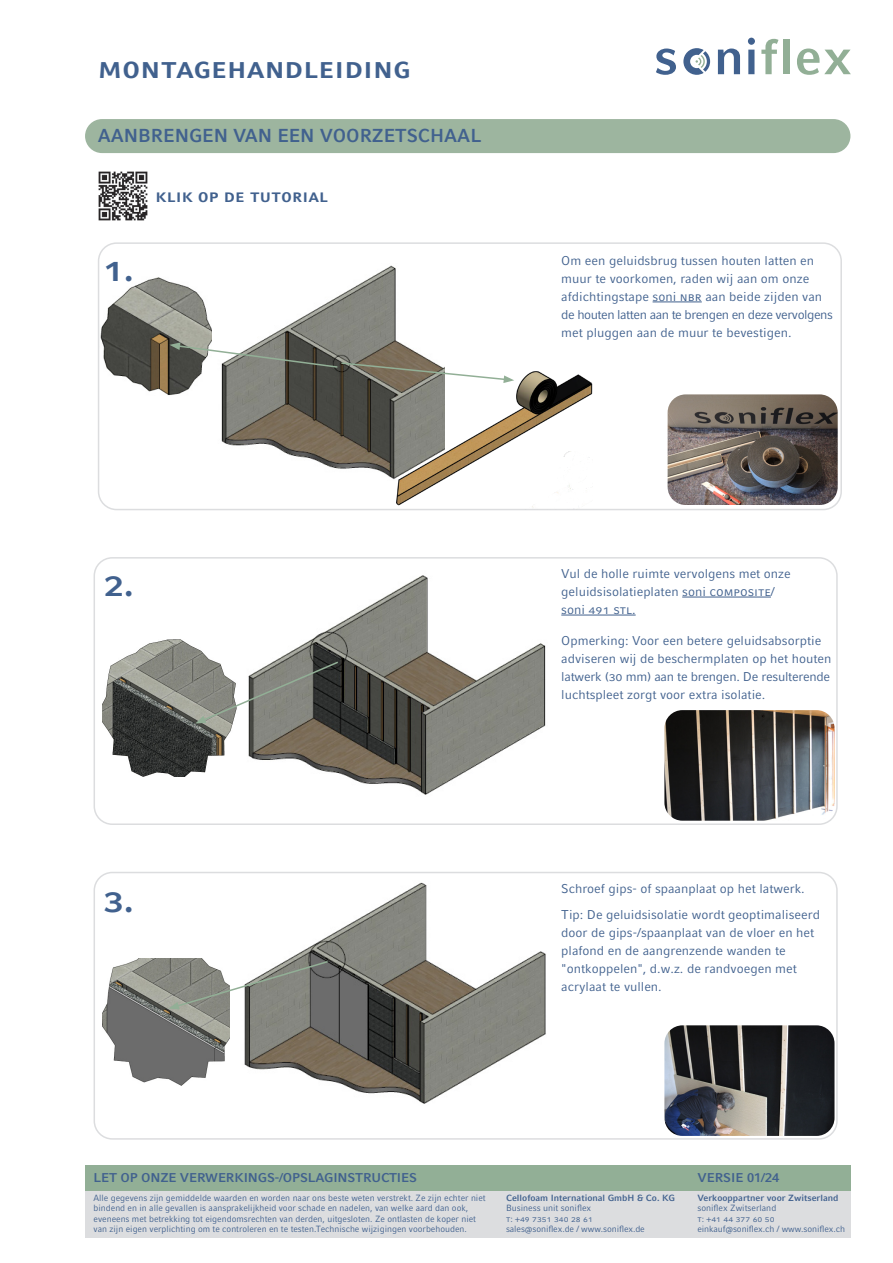
<style>
.page{position:relative;width:893px;height:1263px;background:#fff}
.page>*{position:absolute;margin:0;border:0;box-sizing:border-box;transform-origin:0 0}
.Aufzählungen{font:700 36px "Compatil Fact LT Pro";color:#41618e}
.Aufzählungen-2{font:700 30px "Compatil Fact LT Pro";color:#41618e}
.Seitentitel{font:700 18.75px "Compatil Fact LT Pro";color:#41618e}
.Aufzählungen-3{font:700 18px "Compatil Fact LT Pro";color:#41618e}
.Überschrift{font:12.75px/18px "Compatil Fact LT Pro";color:#41618e}
.Aufzählungen-4{font:12.75px/18px "Compatil Fact LT Pro";color:#41618e}
.t1{font:700 12.75px "Compatil Fact LT Pro";letter-spacing:-.01em;color:#41618e}
.t2{font:9px/10.5px "Compatil Fact LT Pro";color:#41618e;scale:.96 1}
.t3{font:9px/10.5px "Compatil Fact LT Pro";color:#41618e}
.t4{font:700 9px "Compatil Fact LT Pro";color:#41618e}
</style>
<div class="page">
<svg style="left:656px;top:49px;width:20px;height:26px"></svg>
<svg style="left:718px;top:49px;width:22px;height:25px"></svg>
<svg style="left:748px;top:38px;width:7px;height:36px"></svg>
<svg style="left:761px;top:39px;width:17px;height:35px"></svg>
<div style="left:784px;top:39px;width:6px;height:35px;background:#92af96"></div>
<svg style="left:797px;top:49px;width:54px;height:26px"></svg>
<svg style="left:683px;top:48px;width:27px;height:27px"></svg>
<div style="left:85px;top:1191px;width:765px;height:46px;background:#dcdddf"></div>
<div style="left:85px;top:1165px;width:765px;height:26px;background:#92af96"></div>
<img style="left:101px;top:277px;width:111px;height:118px">
<div style="left:98px;top:242px;width:744px;height:268px;border:2px solid #dcdddf;border-radius:18px"></div>
<div style="left:94px;top:872px;width:744px;height:268px;border:2px solid #dcdddf;border-radius:18px"></div>
<div style="left:85px;top:119px;width:765px;height:34px;background:#9db59f;border-radius:17px"></div>
<img style="left:221px;top:265px;width:177px;height:215px">
<hr style="left:653px;top:302px;width:49px;height:1px;background:#41618e">
<svg style="left:170px;top:342px;width:275px;height:41px"></svg>
<img style="left:102px;top:958px;width:128px;height:128px">
<img style="left:244px;top:882px;width:302px;height:222px">
<svg style="left:168px;top:960px;width:161px;height:49px"></svg>
<img style="left:668px;top:394px;width:170px;height:111px">
<img style="left:664px;top:1025px;width:170px;height:111px">
<img style="left:397px;top:368px;width:195px;height:142px">
<div style="left:94px;top:557px;width:744px;height:268px;border:2px solid #dcdddf;border-radius:18px"></div>
<img style="left:102px;top:640px;width:131px;height:136px">
<img style="left:248px;top:575px;width:298px;height:220px">
<svg style="left:195px;top:660px;width:145px;height:63px;background:#858781"></svg>
<hr style="left:682px;top:597px;width:89px;height:1px;background:#41618e">
<hr style="left:561px;top:615px;width:75px;height:1px;background:#41618e">
<img style="left:664px;top:710px;width:170px;height:111px">
<img style="left:98px;top:171px;width:50px;height:50px">
<p class="Aufzählungen-2" style="left:98px;top:49px;width:314px">MONTAGEHANDLEIDING</p>
<p class="Seitentitel" style="left:98px;top:125px;width:385px">AANBRENGEN VAN EEN VOORZETSCHAAL</p>
<p class="Aufzählungen" style="left:104px;top:247px;width:32px">1.</p>
<p class="Aufzählungen-3" style="left:156px;top:185px;width:21px">Klik</p>
<p class="Aufzählungen-3" style="left:198px;top:185px;width:114px">op de tutorial</p>
<p class="Überschrift" style="left:561px;top:251px;width:273px">Om een geluidsbrug tussen houten latten en muur te voorkomen, raden wij aan om onze afdichtingstape soni NBR aan beide zijden van de houten latten aan te brengen en deze vervolgens met pluggen aan de muur te bevestigen.</p>
<p class="Aufzählungen" style="left:104px;top:562px;width:32px">2.</p>
<p class="Überschrift" style="left:561px;top:564px;width:231px">Vul de holle ruimte vervolgens met onze geluidsisolatieplaten soni composite/ soni 491 STL.</p>
<p class="Überschrift" style="left:561px;top:631px;width:272px">Opmerking: Voor een betere geluidsabsorptie adviseren wij de beschermplaten op het houten latwerk (30 mm) aan te brengen. De resulterende luchtspleet zorgt voor extra isolatie.</p>
<p class="Aufzählungen" style="left:104px;top:878px;width:32px">3.</p>
<p class="t1" style="left:94px;top:1170px;width:325px">LET OP ONZE VERWERKINGS-/OPSLAGINSTRUCTIES</p>
<p class="Aufzählungen-4" style="left:561px;top:879px;width:245px">Schroef gips- of spaanplaat op het latwerk.</p>
<p class="Aufzählungen-4" style="left:561px;top:906px;width:260px">Tip: De geluidsisolatie wordt geoptimaliseerd door de gips-/spaanplaat van de vloer en het plafond en de aangrenzende wanden te "ontkoppelen", d.w.z. de randvoegen met acrylaat te vullen.</p>
<p class="t1" style="left:697px;top:1170px;width:83px">VERSIE 01/24</p>
<p class="t2" style="left:94px;top:1192px;width:410px">Alle gegevens zijn gemiddelde waarden en worden naar ons beste weten verstrekt. Ze zijn echter niet bindend en in alle gevallen is aansprakelijkheid voor schade en nadelen, van welke aard dan ook, eveneens met betrekking tot eigendomsrechten van derden, uitgesloten. Ze ontlasten de koper niet van zijn eigen verplichting om te controleren en te testen.Technische wijzigingen voorbehouden.</p>
<p class="t4" style="left:506px;top:1192px;width:171px">Cellofoam International GmbH &amp; Co. KG</p>
<p class="t3" style="left:506px;top:1203px;width:140px">Business unit soniflex<br>t: +49 7351 340 28 61 sales@soniflex.de / www.soniflex.de</p>
<p class="t4" style="left:697px;top:1192px;width:143px">Verkooppartner voor Zwitserland</p>
<p class="t3" style="left:697px;top:1203px;width:149px">soniflex Zwitserland<br>t: +41 44 377 60 50 einkauf@soniflex.ch / www.soniflex.ch</p>
</div>
